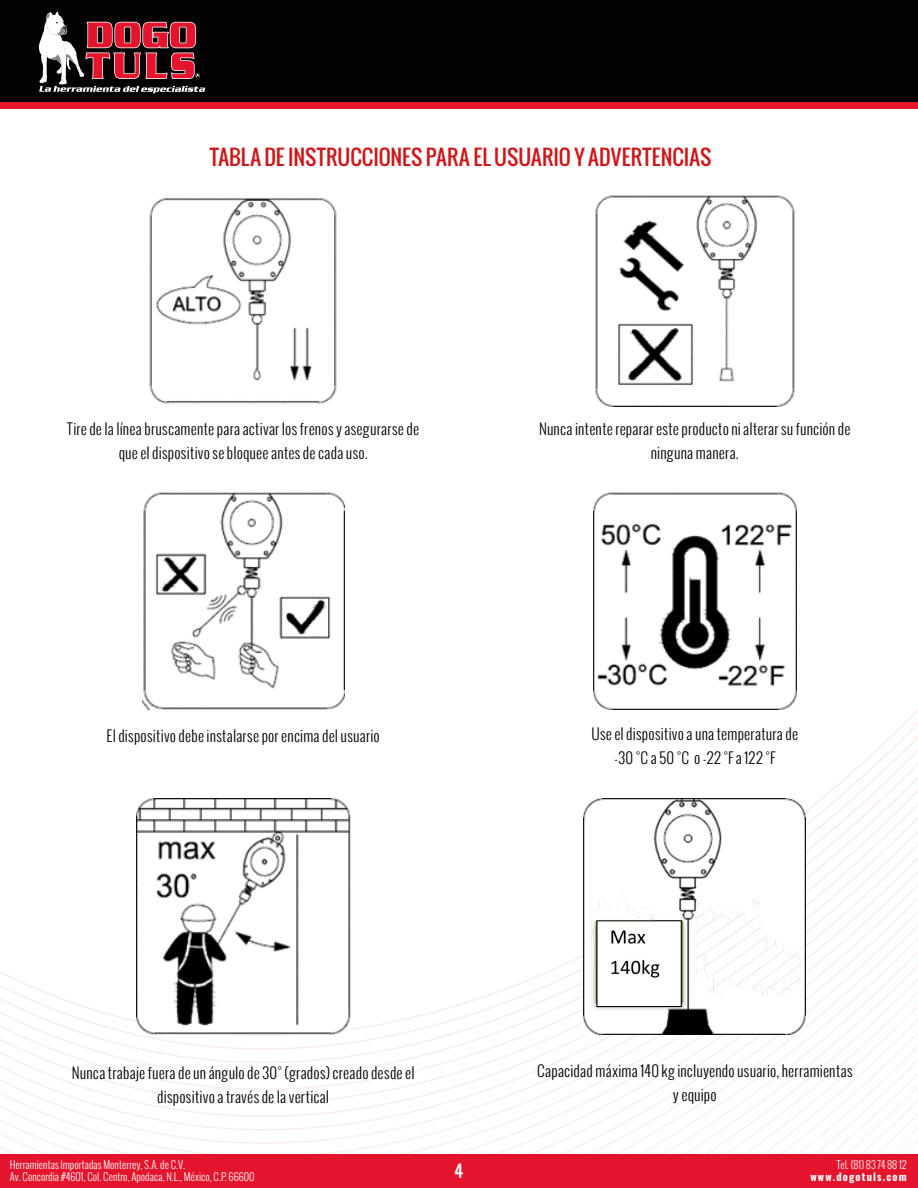
<style>
.page{position:relative;width:918px;height:1188px;background:#fff}
.page>*{position:absolute;margin:0;border:0;box-sizing:border-box;transform-origin:0 0}
.t1{font:21px "Oswald";letter-spacing:.005em;color:#cd1719}
.t2{font:16.5px "Oswald";color:#fff}
.t3{font:300 15px/24px "Oswald";letter-spacing:.01em;color:#000;text-align:center}
.t4{font:300 10.5px/12.6px "Oswald";color:#fff}
.t5{font:700 10.5px "Oswald";letter-spacing:.11em;color:#fff}
</style>
<div class="page">
<div style="left:0;top:0;width:918px;height:103px;background:#020203"></div>
<div style="left:0;top:102px;width:918px;height:6px;background:#e4142c"></div>
<svg style="left:38px;top:11px;width:167px;height:82px"></svg>
<svg style="left:0;top:849px;width:918px;height:305px"></svg>
<svg style="left:383px;top:862px;width:535px;height:292px"></svg>
<svg style="left:440px;top:876px;width:478px;height:278px"></svg>
<svg style="left:0;top:1143px;width:149px;height:11px"></svg>
<svg style="left:483px;top:889px;width:435px;height:265px"></svg>
<svg style="left:520px;top:902px;width:398px;height:252px"></svg>
<svg style="left:552px;top:916px;width:366px;height:238px"></svg>
<svg style="left:581px;top:929px;width:337px;height:225px"></svg>
<svg style="left:608px;top:943px;width:310px;height:211px"></svg>
<svg style="left:633px;top:956px;width:285px;height:198px"></svg>
<svg style="left:656px;top:970px;width:262px;height:184px"></svg>
<svg style="left:678px;top:983px;width:240px;height:171px"></svg>
<svg style="left:699px;top:997px;width:219px;height:157px"></svg>
<div style="left:0;top:1154px;width:918px;height:34px;background:#e4142c"></div>
<img style="left:149px;top:197px;width:188px;height:207px">
<img style="left:596px;top:196px;width:198px;height:210px">
<img style="left:142px;top:493px;width:202px;height:216px">
<img style="left:593px;top:493px;width:203px;height:216px">
<img style="left:136px;top:798px;width:214px;height:236px">
<img style="left:584px;top:798px;width:222px;height:236px">
<h1 class="t1" style="left:210px;top:142px;width:503px">TABLA DE INSTRUCCIONES PARA EL USUARIO Y ADVERTENCIAS</h1>
<p class="t3" style="left:67px;top:417px;width:353px">Tire de la línea bruscamente para activar los frenos y asegurarse de que el dispositivo se bloquee antes de cada uso.</p>
<p class="t3" style="left:107px;top:723px;width:275px">El dispositivo debe instalarse por encima del usuario</p>
<p class="t3" style="left:539px;top:417px;width:313px">Nunca intente reparar este producto ni alterar su función de ninguna manera.</p>
<p class="t3" style="left:591px;top:722px;width:208px">Use el dispositivo a una temperatura de -30 °C a 50 °C o -22 °F a 122 °F</p>
<p class="t3" style="left:72px;top:1060px;width:344px">Nunca trabaje fuera de un ángulo de 30° (grados) creado desde el dispositivo a través de la vertical</p>
<p class="t3" style="left:537px;top:1059px;width:317px">Capacidad máxima 140 kg incluyendo usuario, herramientas y equipo</p>
<p class="t4" style="left:10px;top:1158px;width:246px">Herramientas Importadas Monterrey, S.A. de C.V.<br>Av. Concordia #4601, Col. Centro, Apodaca, N.L., México, C.P. 66600</p>
<p class="t4" style="left:837px;top:1158px;width:71px">Tel. (81) 83 74 88 12</p>
<p class="t2" style="left:455px;top:1159px;width:10px">4</p>
<p class="t5" style="left:811px;top:1168px;width:98px">www.dogotuls.com</p>
</div>
